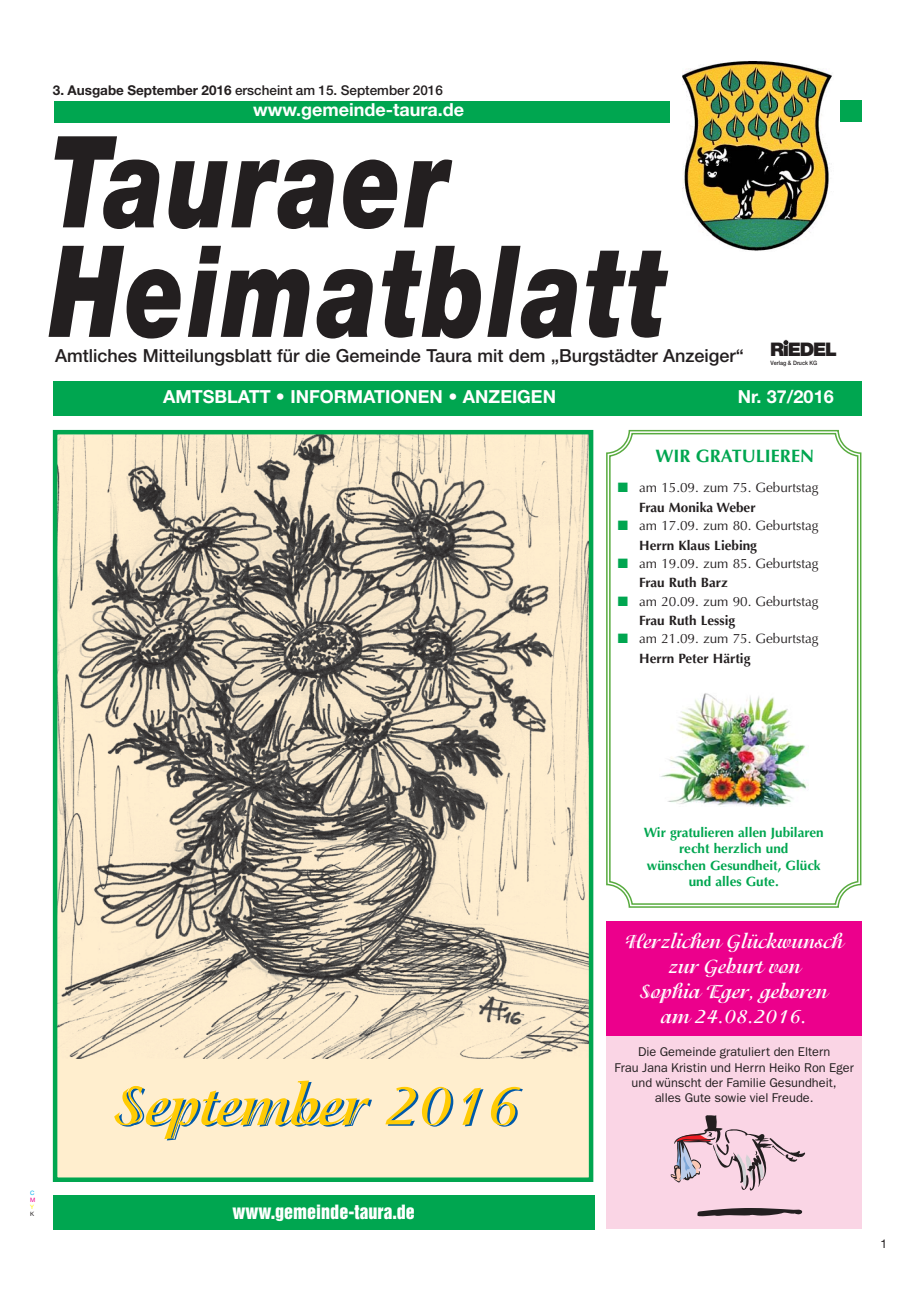
<style>
.page{position:relative;width:915px;height:1297px;background:#fff}
.page>*{position:absolute;margin:0;border:0;box-sizing:border-box;transform-origin:0 0}
.t1{font:italic 900 127.5px/109.5px "Helvetica Neue";letter-spacing:.035em;color:#231f20;scale:.75 1}
.t2{font:700 60px "Isadora";color:#005aaa}
.t3{font:700 21px/25.2px "Isadora";color:#fff;text-align:center}
.t4{font:900 18.75px "Helvetica Neue";letter-spacing:-.065em;color:#231f20}
.t5{font:500 18px "Helvetica Neue";color:#231f20}
.t6{font:700 18px "Helvetica Neue";color:#fff}
.t7{font:18px "Helvetica Inserat";color:#fff}
.t8{font:700 18px "Optima";color:#00a650}
.t9{font:13.5px/19.5px "Optima";color:#231f20}
.t10{font:700 13.5px/16.5px "Optima";color:#00a650;text-align:center}
.t11{font:500 13.5px "Helvetica Neue";color:#231f20}
.t12{font:12.75px/15.3px "Franklin Gothic";color:#231f20;text-align:center}
.t13{font:12px "Helvetica Neue";color:#231f20}
.t14{font:500 6px "Helvetica Neue";color:#231f20;scale:.9 1}
.t15{font:6px "Helvetica Neue";color:#00adef}
.t16{font:6px "Helvetica Neue";color:#ec008c}
.t17{font:6px "Helvetica Neue";color:#fff200}
.t18{font:6px "Helvetica Neue";color:#231f20}
.s1{font-weight:700}
.s2{color:#00a650}
</style>
<div class="page">
<div style="left:54px;top:101px;width:615px;height:21px;background:#00a650"></div>
<div style="left:782px;top:339px;width:7px;height:7px;border:2px solid #fff;border-radius:3px"></div>
<div style="left:835px;top:100px;width:26px;height:22px;background:#00a650"></div>
<div style="left:676px;top:61px;width:163px;height:190px;background:#fff"></div>
<img style="left:682px;top:61px;width:150px;height:190px">
<div style="left:53px;top:382px;width:808px;height:34px;background:#00a650"></div>
<svg style="left:606px;top:429px;width:255px;height:479px"></svg>
<div style="left:55px;top:432px;width:536px;height:748px;background:#ffeece"></div>
<img style="left:58px;top:435px;width:530px;height:624px">
<div style="left:53px;top:430px;width:540px;height:752px;border:4px solid #00a650"></div>
<img style="left:659px;top:687px;width:149px;height:119px">
<div style="left:53px;top:1195px;width:541px;height:34px;background:#00a650"></div>
<div style="left:606px;top:986px;width:255px;height:243px;background:#fad5e5"></div>
<div style="left:606px;top:922px;width:255px;height:114px;background:#ec008c"></div>
<svg style="left:697px;top:1208px;width:106px;height:9px"></svg>
<svg style="left:670px;top:1115px;width:135px;height:76px"></svg>
<p class="t11" style="left:53px;top:85px;width:391px"><span class="s1">3. Ausgabe September 2016</span> erscheint am 15. September 2016</p>
<h3 class="t6" style="left:253px;top:104px;width:212px">www.gemeinde-taura.de</h3>
<h1 class="t1" style="left:50px;top:138px;width:823px">Tauraer<br>Heimatblatt</h1>
<h3 class="t5" style="left:55px;top:349px;width:690px">Amtliches Mitteilungsblatt für die Gemeinde Taura mit dem „Burgstädter Anzeiger“</h3>
<h3 class="t4" style="left:770px;top:342px;width:68px">RIEDEL</h3>
<p class="t14" style="left:770px;top:361px;width:53px">Verlag &amp; Druck KG</p>
<h3 class="t6" style="left:163px;top:391px;width:394px">AMTSBLATT • INFORMATIONEN • ANZEIGEN</h3>
<h3 class="t6" style="left:737px;top:391px;width:97px">Nr. 37/2016</h3>
<h3 class="t8" style="left:655px;top:448px;width:160px">WIR GRATULIEREN</h3>
<p class="t9" style="left:639px;top:479px;width:181px;text-indent:-21px"><span class="s2">■</span> am 15.09. zum 75. Geburtstag<br><span class="s1">Frau Monika Weber</span></p>
<p class="t9" style="left:639px;top:517px;width:181px;text-indent:-21px"><span class="s2">■</span> am 17.09. zum 80. Geburtstag<br><span class="s1">Herrn Klaus Liebing</span></p>
<p class="t9" style="left:639px;top:555px;width:181px;text-indent:-21px"><span class="s2">■</span> am 19.09. zum 85. Geburtstag<br><span class="s1">Frau Ruth Barz</span></p>
<p class="t9" style="left:639px;top:592px;width:181px;text-indent:-21px"><span class="s2">■</span> am 20.09. zum 90. Geburtstag<br><span class="s1">Frau Ruth Lessig</span></p>
<p class="t9" style="left:639px;top:630px;width:181px;text-indent:-21px"><span class="s2">■</span> am 21.09. zum 75. Geburtstag<br><span class="s1">Herrn Peter Härtig</span></p>
<p class="t15" style="left:30px;top:1190px;width:6px">C</p>
<p class="t16" style="left:30px;top:1197px;width:7px">M</p>
<p class="t17" style="left:30px;top:1205px;width:5px">Y</p>
<p class="t18" style="left:30px;top:1212px;width:6px">K</p>
<h2 class="t2" style="left:119px;top:1082px;width:404px">September 2016</h2>
<h3 class="t7" style="left:232px;top:1204px;width:184px">www.gemeinde-taura.de</h3>
<p class="t10" style="left:643px;top:825px;width:181px">Wir gratulieren allen Jubilaren recht herzlich und<br>wünschen Gesundheit, Glück und alles Gute.</p>
<h3 class="t3" style="left:625px;top:930px;width:219px">Herzlichen Glückwunsch zur Geburt von<br>Sophia Eger, geboren am 24.08.2016.</h3>
<p class="t12" style="left:614px;top:1045px;width:240px">Die Gemeinde gratuliert den Eltern<br>Frau Jana Kristin und Herrn Heiko Ron Eger und wünscht der Familie Gesundheit,<br>alles Gute sowie viel Freude.</p>
<p class="t13" style="left:880px;top:1239px;width:8px">1</p>
</div>
